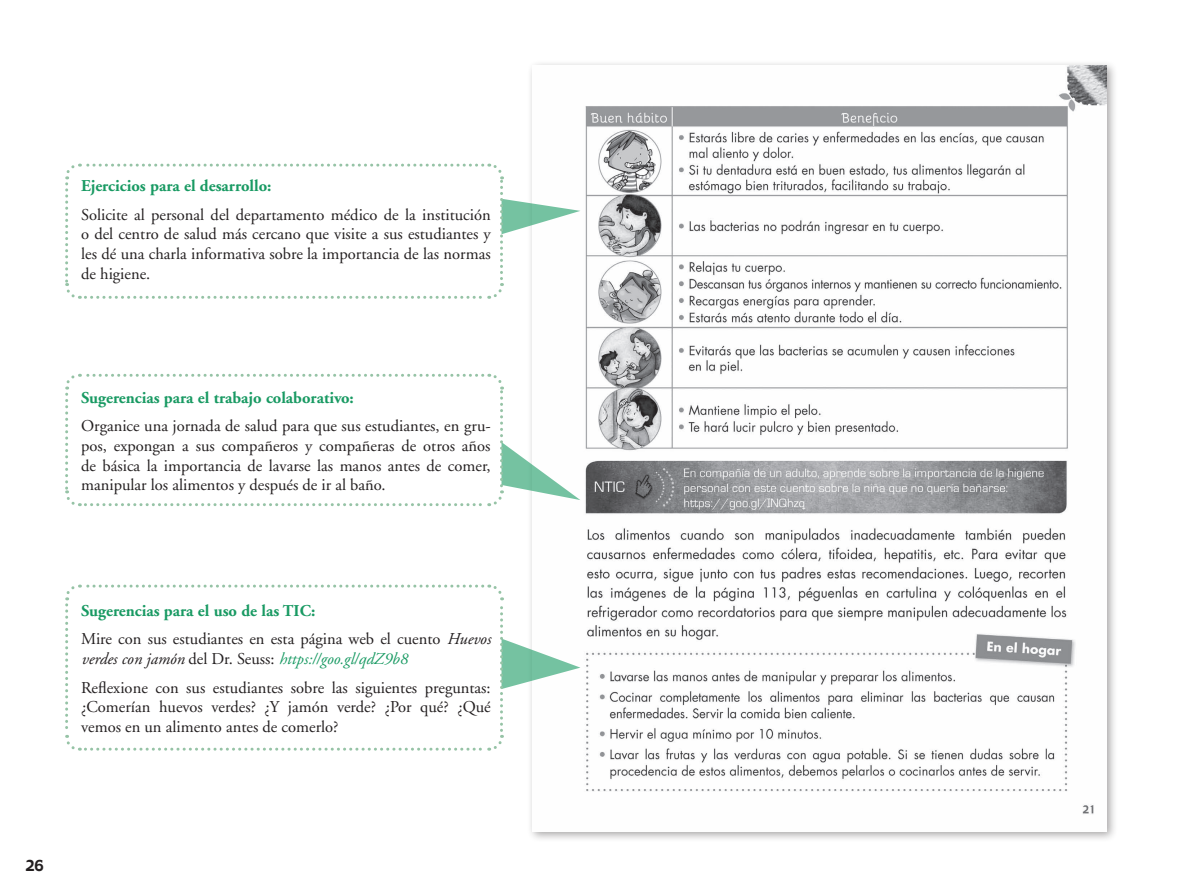
<style>
.page{position:relative;width:1191px;height:895px;background:#fff}
.page>*{position:absolute;margin:0;border:0;box-sizing:border-box;transform-origin:0 0}
.TEXTO_CORRIDO{font:16.5px/19.8px "Adobe Garamond";color:#231f20;text-align:justify}
.t1{font:700 16.5px "Adobe Garamond";color:#199a63}
.t2{font:15px "Gadget";color:#231f20}
.s1{font-style:italic}
.s2{font-style:italic;color:#199a63}
</style>
<div class="page">
<div style="left:527px;top:60px;width:591px;height:782px;background:#231f20;opacity:.4"></div>
<img style="left:533px;top:65px;width:574px;height:765px">
<svg style="left:65px;top:162px;width:515px;height:138px"></svg>
<svg style="left:65px;top:582px;width:515px;height:170px"></svg>
<svg style="left:65px;top:372px;width:515px;height:135px"></svg>
<p class="t1" style="left:81px;top:177px;width:192px">Ejercicios para el desarrollo:</p>
<p class="TEXTO_CORRIDO" style="left:81px;top:205px;width:411px">Solicite al personal del departamento médico de la institución o del centro de salud más cercano que visite a sus estudiantes y les dé una charla informativa sobre la importancia de las normas de higiene.</p>
<p class="t1" style="left:81px;top:388px;width:274px">Sugerencias para el trabajo colaborativo:</p>
<p class="TEXTO_CORRIDO" style="left:81px;top:416px;width:411px">Organice una jornada de salud para que sus estudiantes, en gru&shy;pos, expongan a sus compañeros y compañeras de otros años de básica la importancia de lavarse las manos antes de comer, manipular los alimentos y después de ir al baño.</p>
<p class="t1" style="left:81px;top:601px;width:236px">Sugerencias para el uso de las TIC:</p>
<p class="TEXTO_CORRIDO" style="left:81px;top:629px;width:411px">Mire con sus estudiantes en esta página web el cuento <span class="s1">Huevos verdes con jamón</span> del Dr. Seuss: <span class="s2">https://goo.gl/qdZ9b8</span></p>
<p class="TEXTO_CORRIDO" style="left:81px;top:677px;width:411px">Reflexione con sus estudiantes sobre las siguientes preguntas: ¿Comerían huevos verdes? ¿Y jamón verde? ¿Por qué? ¿Qué vemos en un alimento antes de comerlo?</p>
<p class="t2" style="left:25px;top:855px;width:20px">26</p>
</div>
